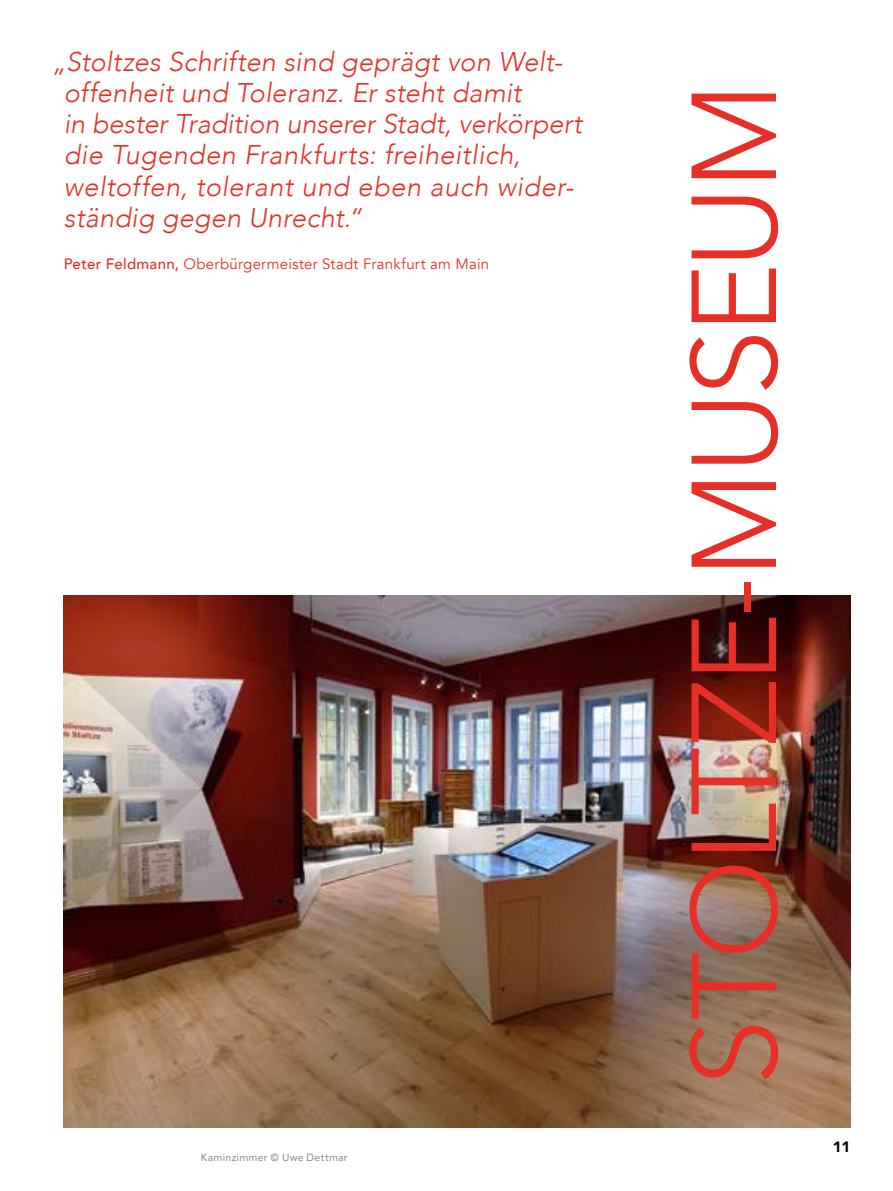
<style>
.page{position:relative;width:893px;height:1191px;background:#fff}
.page>*{position:absolute;margin:0;border:0;box-sizing:border-box;transform-origin:0 0}
.t1{font:300 119.25px "Avenir";letter-spacing:-.03em;color:#e63027}
.t2{font:italic 300 27px/31px "Avenir";letter-spacing:.01em;color:#e63027}
.t3{font:15px "Avenir";letter-spacing:.015em;color:#e63027}
.t4{font:900 15px "Avenir";color:#000}
.t5{font:10.5px "Avenir";letter-spacing:.025em;color:#878787}
.s1{font-weight:500}
</style>
<div class="page">
<img style="left:64px;top:595px;width:786px;height:532px">
<p class="t2" style="left:64px;top:46px;width:520px;text-indent:-12px">„Stoltzes Schriften sind geprägt von Welt&shy;offenheit und Toleranz. Er steht damit<br>in bester Tradition unserer Stadt, verkörpert die Tugenden Frankfurts: freiheitlich, weltoffen, tolerant und eben auch wider&shy;ständig gegen Unrecht.“</p>
<p class="t3" style="left:64px;top:255px;width:427px"><span class="s1">Peter Feldmann,</span> Oberbürgermeister Stadt Frankfurt am Main</p>
<p class="t5" style="left:201px;top:1149px;width:148px">Kaminzimmer © Uwe Dettmar</p>
<h1 class="t1" style="left:664px;top:1086px;width:1004px;rotate:-90deg">STOLTZE-MUSEUM</h1>
<p class="t4" style="left:833px;top:1133px;width:19px">11</p>
</div>
